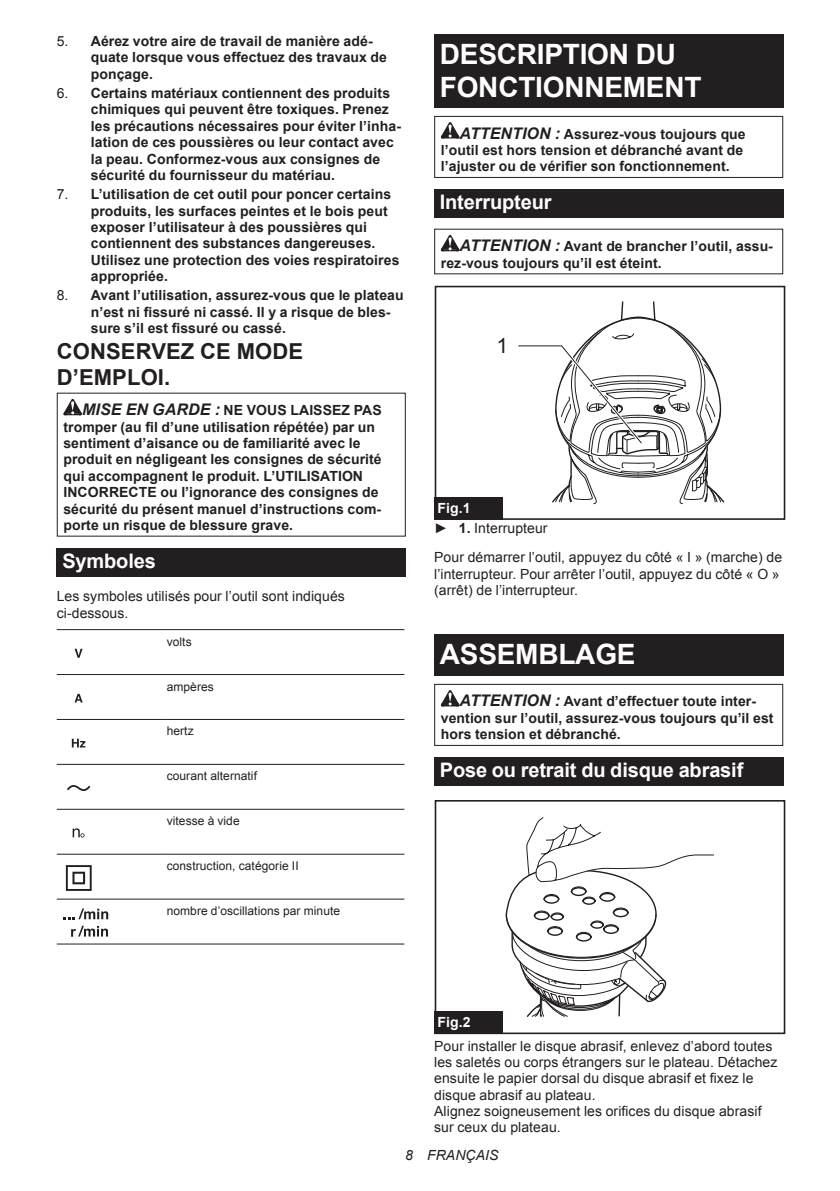
<style>
.page{position:relative;width:840px;height:1191px;background:#fff}
.page>*{position:absolute;margin:0;border:0;box-sizing:border-box;transform-origin:0 0}
.t1{font:700 28px/32.8px "Arial";letter-spacing:-.01em;color:#fff}
.t2{font:700 22px/25.8px "Arial";letter-spacing:.005em;color:#231f20}
.t3{font:21px "Arial";color:#231f20}
.t4{font:700 20px "Arial";letter-spacing:-.01em;color:#fff}
.t5{font:700 14px/16.4px "Arial";letter-spacing:.005em;color:#231f20}
.t6{font:14px/16.4px "Arial";letter-spacing:.005em;color:#231f20}
.t7{font:italic 14px "Arial";letter-spacing:.005em;color:#231f20}
.t8{font:700 14px "Arial";color:#fff}
.t9{font:12px "Arial";letter-spacing:.005em;color:#231f20}
.s1{font-weight:400}
.s2{font-style:italic;font-size:16px}
.s3{font-weight:700;color:#fff}
.s4{font-weight:700}
</style>
<div class="page">
<svg style="left:63px;top:399px;width:19px;height:16px"></svg>
<div style="left:57px;top:548px;width:348px;height:28px;background:#231f20"></div>
<hr style="left:57px;top:629px;width:104px;height:1px;background:#231f20">
<hr style="left:161px;top:629px;width:243px;height:1px;background:#231f20">
<hr style="left:57px;top:674px;width:104px;height:1px;background:#231f20">
<hr style="left:161px;top:674px;width:243px;height:1px;background:#231f20">
<hr style="left:57px;top:719px;width:104px;height:1px;background:#231f20">
<hr style="left:161px;top:719px;width:243px;height:1px;background:#231f20">
<hr style="left:57px;top:764px;width:104px;height:1px;background:#231f20">
<hr style="left:161px;top:764px;width:243px;height:1px;background:#231f20">
<hr style="left:57px;top:808px;width:104px;height:1px;background:#231f20">
<hr style="left:161px;top:808px;width:243px;height:1px;background:#231f20">
<hr style="left:57px;top:853px;width:104px;height:1px;background:#231f20">
<hr style="left:161px;top:853px;width:243px;height:1px;background:#231f20">
<hr style="left:57px;top:898px;width:104px;height:1px;background:#231f20">
<hr style="left:161px;top:898px;width:243px;height:1px;background:#231f20">
<hr style="left:57px;top:943px;width:104px;height:1px;background:#231f20">
<hr style="left:161px;top:943px;width:243px;height:1px;background:#231f20">
<svg style="left:75px;top:648px;width:7px;height:10px"></svg>
<svg style="left:74px;top:694px;width:9px;height:8px"></svg>
<svg style="left:72px;top:738px;width:13px;height:9px"></svg>
<svg style="left:67px;top:785px;width:23px;height:6px"></svg>
<svg style="left:73px;top:828px;width:11px;height:9px"></svg>
<svg style="left:66px;top:865px;width:26px;height:26px"></svg>
<svg style="left:64px;top:908px;width:44px;height:11px"></svg>
<svg style="left:71px;top:925px;width:37px;height:11px"></svg>
<div style="left:434px;top:34px;width:348px;height:74px;background:#231f20"></div>
<svg style="left:440px;top:122px;width:19px;height:16px"></svg>
<div style="left:434px;top:116px;width:348px;height:62px;border:1px solid #231f20"></div>
<div style="left:434px;top:189px;width:348px;height:29px;background:#231f20"></div>
<svg style="left:440px;top:235px;width:19px;height:16px"></svg>
<svg style="left:518px;top:301px;width:207px;height:204px"></svg>
<div style="left:434px;top:286px;width:350px;height:234px;border:2px solid #231f20"></div>
<div style="left:434px;top:497px;width:68px;height:23px;background:#231f20"></div>
<div style="left:434px;top:635px;width:348px;height:41px;background:#231f20"></div>
<svg style="left:440px;top:690px;width:19px;height:16px"></svg>
<div style="left:434px;top:684px;width:348px;height:62px;border:1px solid #231f20"></div>
<div style="left:434px;top:757px;width:348px;height:28px;background:#231f20"></div>
<svg style="left:505px;top:817px;width:209px;height:200px"></svg>
<div style="left:434px;top:800px;width:350px;height:234px;border:2px solid #231f20"></div>
<div style="left:434px;top:1011px;width:68px;height:23px;background:#231f20"></div>
<p class="t5" style="left:91px;top:33px;width:297px;text-indent:-34px"><span class="s1">5.</span> Aérez votre aire de travail de manière adé&shy;quate lorsque vous effectuez des travaux de ponçage.</p>
<p class="t5" style="left:91px;top:85px;width:311px;text-indent:-34px"><span class="s1">6.</span> Certains matériaux contiennent des produits chimiques qui peuvent être toxiques. Prenez les précautions nécessaires pour éviter l’inha&shy;lation de ces poussières ou leur contact avec la peau. Conformez-vous aux consignes de sécurité du fournisseur du matériau.</p>
<p class="t5" style="left:91px;top:186px;width:310px;text-indent:-34px"><span class="s1">7.</span> L’utilisation de cet outil pour poncer certains produits, les surfaces peintes et le bois peut exposer l’utilisateur à des poussières qui contiennent des substances dangereuses.<br>Utilisez une protection des voies respiratoires appropriée.</p>
<p class="t5" style="left:91px;top:288px;width:314px;text-indent:-34px"><span class="s1">8.</span> Avant l’utilisation, assurez-vous que le plateau n’est ni fissuré ni cassé. Il y a risque de bles&shy;sure s’il est fissuré ou cassé.</p>
<h2 class="t2" style="left:57px;top:339px;width:248px">CONSERVEZ CE MODE<br>D’EMPLOI.</h2>
<p class="t5" style="left:63px;top:402px;width:319px;text-indent:19px"><span class="s2">MISE EN GARDE :</span> NE VOUS LAISSEZ PAS tromper (au fil d’une utilisation répétée) par un sentiment d’aisance ou de familiarité avec le produit en négligeant les consignes de sécurité qui accompagnent le produit. L’UTILISATION INCORRECTE ou l’ignorance des consignes de sécurité du présent manuel d’instructions com&shy;porte un risque de blessure grave.</p>
<h3 class="t4" style="left:62px;top:547px;width:95px">Symboles</h3>
<p class="t6" style="left:57px;top:588px;width:289px">Les symboles utilisés pour l’outil sont indiqués ci-dessous.</p>
<p class="t9" style="left:167px;top:633px;width:26px">volts</p>
<p class="t9" style="left:167px;top:678px;width:49px">ampères</p>
<p class="t9" style="left:167px;top:723px;width:28px">hertz</p>
<p class="t9" style="left:167px;top:768px;width:92px">courant alternatif</p>
<p class="t9" style="left:167px;top:813px;width:74px">vitesse à vide</p>
<p class="t9" style="left:167px;top:858px;width:133px">construction, catégorie II</p>
<p class="t9" style="left:167px;top:903px;width:175px">nombre d’oscillations par minute</p>
<h1 class="t1" style="left:439px;top:38px;width:263px">DESCRIPTION DU<br>FONCTIONNEMENT</h1>
<p class="t5" style="left:440px;top:126px;width:306px;text-indent:19px"><span class="s2">ATTENTION :</span> Assurez-vous toujours que l’outil est hors tension et débranché avant de l’ajuster ou de vérifier son fonctionnement.</p>
<h3 class="t4" style="left:439px;top:189px;width:113px">Interrupteur</h3>
<p class="t5" style="left:440px;top:238px;width:333px;text-indent:19px"><span class="s2">ATTENTION :</span> Avant de brancher l’outil, assu&shy;rez-vous toujours qu’il est éteint.</p>
<h3 class="t3" style="left:496px;top:332px;width:13px">1</h3>
<p class="t6" style="left:434px;top:498px;width:115px;line-height:20.2px"><span class="s3">Fig.1<br></span>► <span class="s4">1.</span> Interrupteur</p>
<p class="t6" style="left:434px;top:549px;width:349px">Pour démarrer l’outil, appuyez du côté « I » (marche) de l’interrupteur. Pour arrêter l’outil, appuyez du côté « O » (arrêt) de l’interrupteur.</p>
<h1 class="t1" style="left:439px;top:639px;width:197px">ASSEMBLAGE</h1>
<p class="t5" style="left:440px;top:694px;width:334px;text-indent:19px"><span class="s2">ATTENTION :</span> Avant d’effectuer toute inter&shy;vention sur l’outil, assurez-vous toujours qu’il est hors tension et débranché.</p>
<h3 class="t4" style="left:439px;top:757px;width:305px">Pose ou retrait du disque abrasif</h3>
<p class="t8" style="left:437px;top:1013px;width:34px">Fig.2</p>
<p class="t6" style="left:434px;top:1037px;width:344px">Pour installer le disque abrasif, enlevez d’abord toutes les saletés ou corps étrangers sur le plateau. Détachez ensuite le papier dorsal du disque abrasif et fixez le disque abrasif au plateau.<br>Alignez soigneusement les orifices du disque abrasif sur ceux du plateau.</p>
<p class="t7" style="left:405px;top:1146px;width:95px">8 FRANÇAIS</p>
</div>
